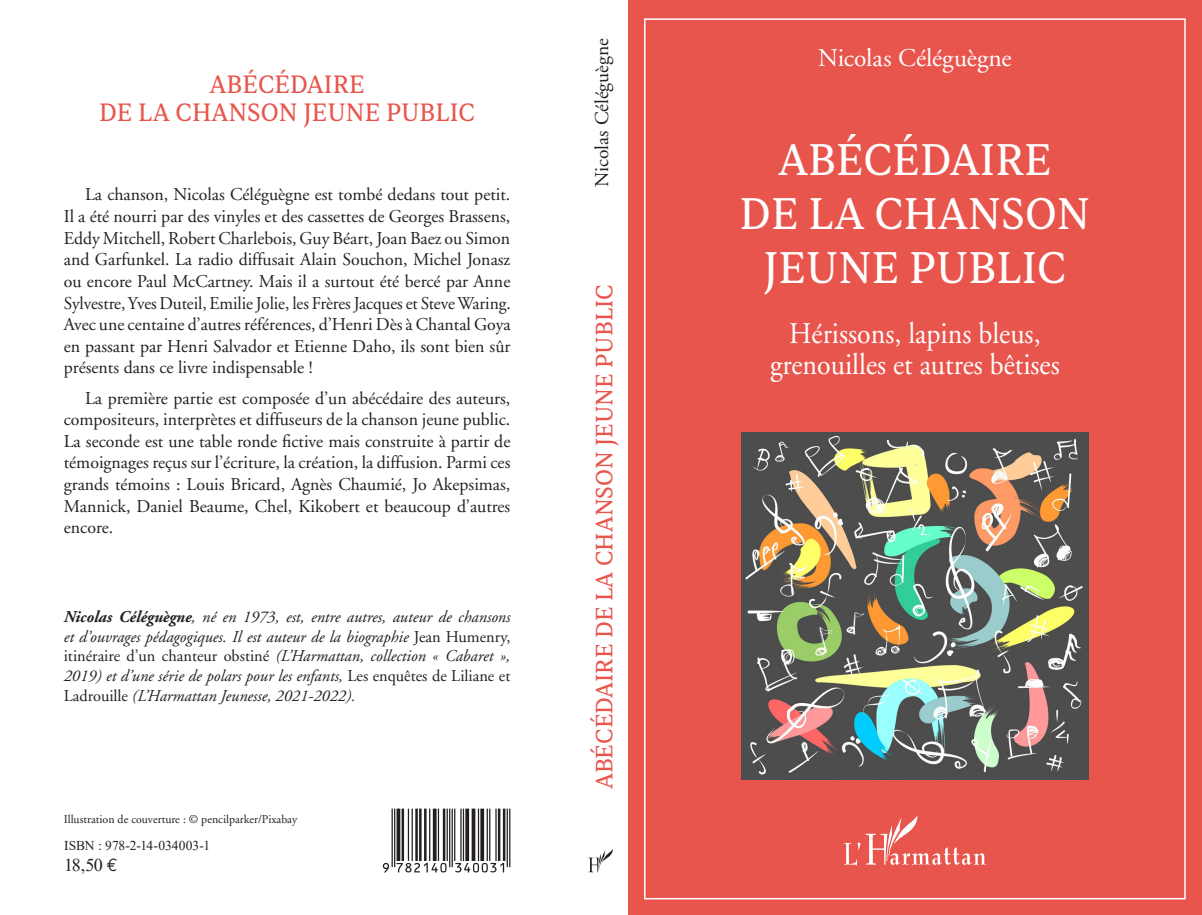
<style>
.page{position:relative;width:1202px;height:915px;background:#fff}
.page>*{position:absolute;margin:0;border:0;box-sizing:border-box;transform-origin:0 0}
.t1{font:45px/54px "Sentient";color:#fff;text-align:center;scale:.93 1}
.t2{font:30px/31.5px "Adobe Garamond";color:#fff;text-align:center;scale:.93 1}
.t3{font:25.5px/28.5px "Sentient";color:#e8554d;text-align:center;scale:.93 1}
.t4{font:25.5px "Adobe Garamond";color:#fff}
.t5{font:24px "Sentient";color:#e8554d;scale:.93 1}
.t6{font:19.5px "Adobe Garamond";color:#231f20}
.t7{font:18px/21.6px "Adobe Garamond";color:#231f20;text-align:justify}
.t8{font:18px "Times New Roman";color:#231f20}
.t9{font:italic 16.5px/19.8px "Adobe Garamond";color:#231f20;text-align:justify}
.t10{font:13.5px "Times New Roman";letter-spacing:-.005em;color:#231f20}
.t11{font:12px "Adobe Garamond";color:#231f20}
.s1{font-weight:700}
.s2{font-style:normal}
.s3{font-family:"Euro Mono"}
</style>
<div class="page">
<div style="left:628px;top:0;width:574px;height:914px;background:#e8554d"></div>
<svg style="left:588px;top:849px;width:25px;height:23px"></svg>
<svg style="left:395px;top:808px;width:116px;height:64px"></svg>
<svg style="left:844px;top:815px;width:142px;height:51px"></svg>
<hr style="left:509px;top:808px;width:1px;height:58px;background:#231f20">
<hr style="left:506px;top:808px;width:2px;height:58px;background:#231f20">
<hr style="left:503px;top:808px;width:2px;height:52px;background:#231f20">
<hr style="left:498px;top:808px;width:2px;height:52px;background:#231f20">
<hr style="left:495px;top:808px;width:1px;height:52px;background:#231f20">
<hr style="left:489px;top:808px;width:1px;height:52px;background:#231f20">
<hr style="left:486px;top:808px;width:2px;height:52px;background:#231f20">
<svg style="left:480px;top:808px;width:4px;height:52px"></svg>
<hr style="left:478px;top:808px;width:1px;height:52px;background:#231f20">
<svg style="left:471px;top:808px;width:4px;height:52px"></svg>
<svg style="left:465px;top:808px;width:4px;height:52px"></svg>
<hr style="left:463px;top:808px;width:1px;height:52px;background:#231f20">
<hr style="left:460px;top:808px;width:1px;height:52px;background:#231f20">
<hr style="left:454px;top:808px;width:1px;height:52px;background:#231f20">
<hr style="left:451px;top:808px;width:2px;height:58px;background:#231f20">
<hr style="left:449px;top:808px;width:1px;height:58px;background:#231f20">
<hr style="left:446px;top:808px;width:2px;height:52px;background:#231f20">
<hr style="left:443px;top:808px;width:2px;height:52px;background:#231f20">
<hr style="left:438px;top:808px;width:1px;height:52px;background:#231f20">
<hr style="left:433px;top:808px;width:3px;height:52px;background:#231f20">
<hr style="left:429px;top:808px;width:1px;height:52px;background:#231f20">
<hr style="left:424px;top:808px;width:2px;height:52px;background:#231f20">
<hr style="left:419px;top:808px;width:2px;height:52px;background:#231f20">
<hr style="left:415px;top:808px;width:3px;height:52px;background:#231f20">
<hr style="left:411px;top:808px;width:2px;height:52px;background:#231f20">
<hr style="left:408px;top:808px;width:1px;height:52px;background:#231f20">
<hr style="left:401px;top:808px;width:3px;height:52px;background:#231f20">
<svg style="left:396px;top:808px;width:4px;height:52px"></svg>
<hr style="left:394px;top:808px;width:1px;height:58px;background:#231f20">
<hr style="left:391px;top:808px;width:2px;height:58px;background:#231f20">
<svg style="left:383px;top:862px;width:121px;height:10px"></svg>
<img style="left:741px;top:432px;width:347px;height:347px">
<h3 class="t3" style="left:99px;top:70px;width:405px">ABÉCÉDAIRE<br>DE LA CHANSON JEUNE PUBLIC</h3>
<p class="t7" style="left:64px;top:184px;width:448px;text-indent:21px">La chanson, Nicolas Céléguègne est tombé dedans tout petit.<br>Il a été nourri par des vinyles et des cassettes de Georges Brassens, Eddy Mitchell, Robert Charlebois, Guy Béart, Joan Baez ou Simon and Garfunkel. La radio diffusait Alain Souchon, Michel Jonasz ou encore Paul McCartney. Mais il a surtout été bercé par Anne Sylvestre, Yves Duteil, Emilie Jolie, les Frères Jacques et Steve Waring.<br>Avec une centaine d’autres références, d’Henri Dès à Chantal Goya en passant par Henri Salvador et Etienne Daho, ils sont bien sûr présents dans ce livre indispensable !</p>
<p class="t7" style="left:64px;top:387px;width:448px;text-indent:21px">La première partie est composée d’un abécédaire des auteurs, compositeurs, interprètes et diffuseurs de la chanson jeune public.<br>La seconde est une table ronde fictive mais construite à partir de témoignages reçus sur l’écriture, la création, la diffusion. Parmi ces grands témoins : Louis Bricard, Agnès Chaumié, Jo Akepsimas, Mannick, Daniel Beaume, Chel, Kikobert et beaucoup d’autres encore.</p>
<p class="t9" style="left:64px;top:607px;width:448px"><span class="s1">Nicolas Céléguègne</span>, né en 1973, est, entre autres, auteur de chansons et d’ouvrages pédagogiques. Il est auteur de la biographie <span class="s2">Jean Humenry, itinéraire d’un chanteur obstiné</span> (L’Harmattan, collection « Cabaret », 2019) et d’une série de polars pour les enfants, <span class="s2">Les enquêtes de Liliane et Ladrouille</span> (L’Harmattan Jeunesse, 2021-2022).</p>
<p class="t11" style="left:64px;top:812px;width:235px">Illustration de couverture : © pencilparker/Pixabay</p>
<p class="t10" style="left:64px;top:835px;width:147px">ISBN : 978-2-14-034003-1</p>
<p class="t8" style="left:64px;top:852px;width:55px">18,50 <span class="s3">€</span></p>
<p class="t6" style="left:591px;top:187px;width:150px;rotate:-90deg">Nicolas Céléguègne</p>
<h3 class="t4" style="left:818px;top:44px;width:195px">Nicolas Céléguègne</h3>
<h1 class="t1" style="left:739px;top:133px;width:378px">ABÉCÉDAIRE<br>DE LA CHANSON<br>JEUNE PUBLIC</h1>
<h2 class="t2" style="left:770px;top:318px;width:313px">Hérissons, lapins bleus, grenouilles et autres bêtises</h2>
<h3 class="t5" style="left:590px;top:789px;width:544px;rotate:-90deg">ABÉCÉDAIRE DE LA CHANSON JEUNE PUBLIC</h3>
</div>
